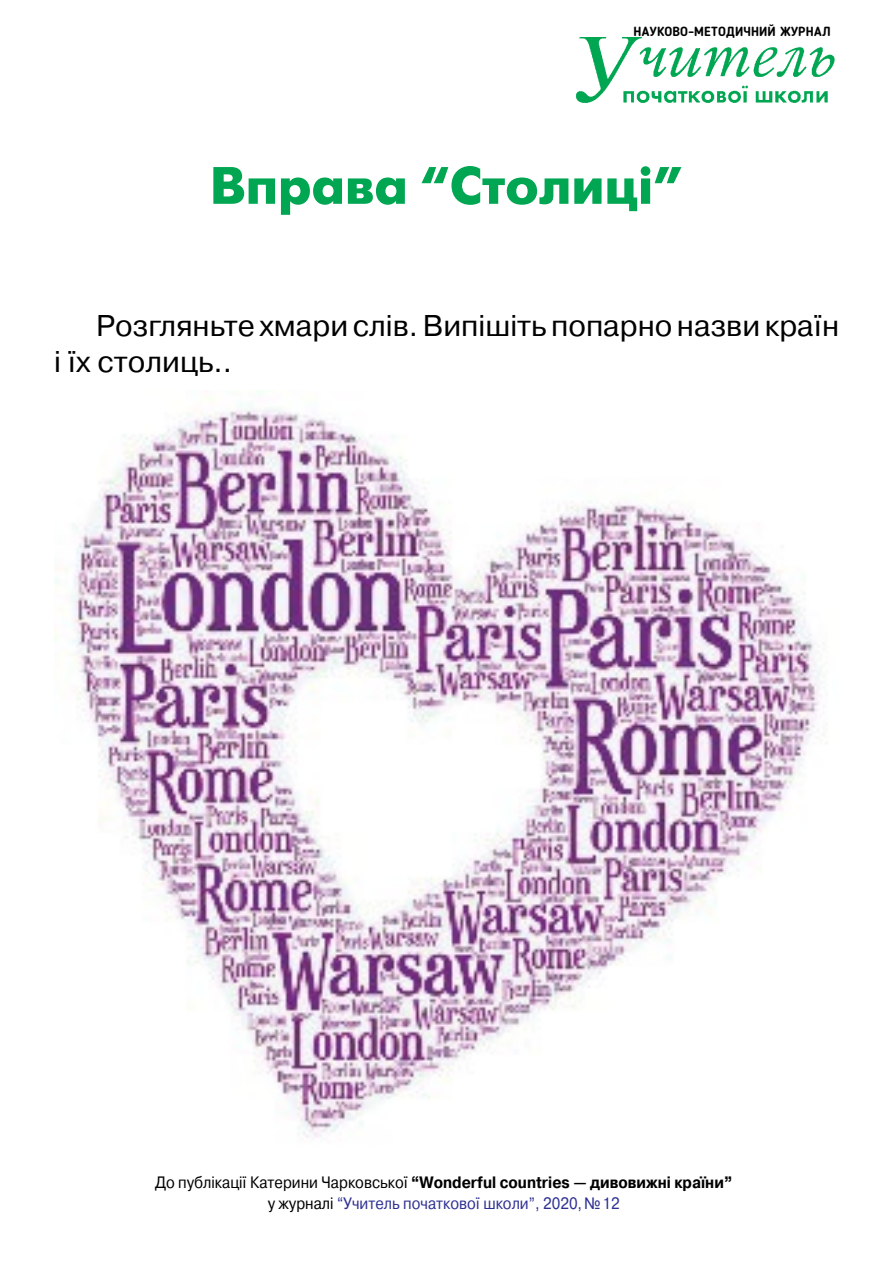
<style>
.page{position:relative;width:893px;height:1263px;background:#fff}
.page>*{position:absolute;margin:0;border:0;box-sizing:border-box;transform-origin:0 0}
.Подзаголовок2__копия{font:700 52.5px "Futuris C";color:#00a651}
.t1{font:30px/36px "Pragmatica C";color:#000}
.t2{font:16.5px/21.5px "Pragmatica C";color:#000;text-align:center;scale:.9 1}
.t3{font:700 12.9px "Blogger Sans";letter-spacing:.02em;color:#000}
.s1{font-weight:700}
.s2{color:#2e3092}
</style>
<div class="page">
<img style="left:54px;top:390px;width:771px;height:748px">
<img style="left:576px;top:38px;width:259px;height:65px">
<p class="t3" style="left:633px;top:24px;width:199px">НАУКОВО-МЕТОДИЧНИЙ ЖУРНАЛ</p>
<p class="Подзаголовок2__копия" style="left:210px;top:156px;width:474px">Вправа “Столиці”</p>
<p class="t1" style="left:54px;top:308px;width:787px;text-indent:42px">Розгляньте хмари слів. Випішіть попарно назви країн і їх столиць..</p>
<p class="t2" style="left:155px;top:1171px;width:643px">До публікації Катерини Чарковської <span class="s1">“Wonderful countries — дивовижні країни” </span>у журналі <span class="s2">“Учитель початкової школи”, 2020,№12</span></p>
</div>
